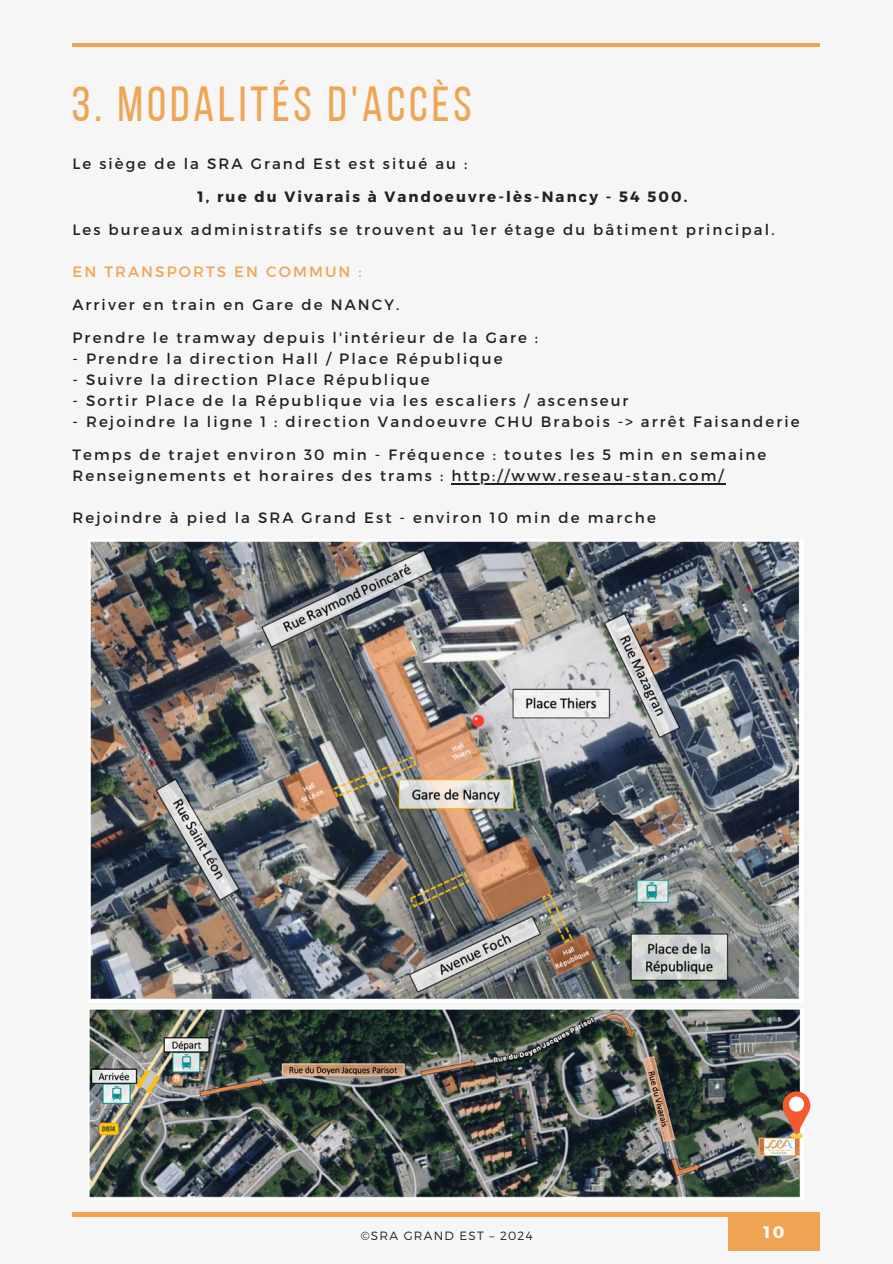
<style>
.page{position:relative;width:893px;height:1264px;background:#fff}
.page>*{position:absolute;margin:0;border:0;box-sizing:border-box;transform-origin:0 0}
.t1{font:49.05px "Bebas Neue";letter-spacing:.08em;color:#f0a554}
.t2{font:700 16.5px "Montserrat";color:#fff}
.t3{font:15px/21px "Montserrat";letter-spacing:.14em;color:#222}
.t4{font:700 15px "Montserrat";letter-spacing:.14em;color:#222}
.t5{font:15px "Montserrat";letter-spacing:.14em;color:#f0a554}
.t6{font:300 12px "Montserrat";letter-spacing:.1em;color:#222}
</style>
<div class="page">
<div style="left:0;top:0;width:892px;height:1263px;background:#f6f6f6"></div>
<hr style="left:72px;top:43px;width:747px;height:3px;background:#f0a554">
<div style="left:728px;top:1213px;width:91px;height:37px;background:#f0a554"></div>
<hr style="left:72px;top:1212px;width:747px;height:4px;background:#f0a554">
<img style="left:90px;top:541px;width:710px;height:458px">
<img style="left:89px;top:1009px;width:714px;height:189px">
<hr style="left:451px;top:483px;width:274px;height:1px;background:#222">
<div style="left:790px;top:1133px;width:12px;height:5px;background:#fbcd4a;border-radius:50%"></div>
<div style="left:790px;top:1132px;width:12px;height:5px;background:#fcd24f;border-radius:50%"></div>
<svg style="left:782px;top:1091px;width:28px;height:44px"></svg>
<div style="left:788px;top:1096px;width:16px;height:15px;background:#fff;border-radius:50%"></div>
<p class="t1" style="left:72px;top:84px;width:401px">3. MODALITÉS D'ACCÈS</p>
<p class="t3" style="left:72px;top:153px;width:396px">Le siège de la SRA Grand Est est situé au :</p>
<p class="t4" style="left:197px;top:187px;width:491px">1, rue du Vivarais à Vandoeuvre-lès-Nancy - 54 500.</p>
<p class="t3" style="left:72px;top:219px;width:703px">Les bureaux administratifs se trouvent au 1er étage du bâtiment principal.</p>
<p class="t5" style="left:72px;top:262px;width:291px">EN TRANSPORTS EN COMMUN :</p>
<p class="t3" style="left:72px;top:294px;width:328px">Arriver en train en Gare de NANCY.</p>
<p class="t3" style="left:72px;top:327px;width:467px">Prendre le tramway depuis l'intérieur de la Gare :</p>
<p class="t3" style="left:72px;top:348px;width:431px">- Prendre la direction Hall / Place République</p>
<p class="t3" style="left:72px;top:369px;width:359px">- Suivre la direction Place République</p>
<p class="t3" style="left:72px;top:390px;width:557px">- Sortir Place de la République via les escaliers / ascenseur</p>
<p class="t3" style="left:72px;top:411px;width:728px">- Rejoindre la ligne 1 : direction Vandoeuvre CHU Brabois -&gt; arrêt Faisanderie</p>
<p class="t3" style="left:72px;top:444px;width:695px">Temps de trajet environ 30 min - Fréquence : toutes les 5 min en semaine<br>Renseignements et horaires des trams : http://www.reseau-stan.com/</p>
<p class="t3" style="left:72px;top:507px;width:585px">Rejoindre à pied la SRA Grand Est - environ 10 min de marche</p>
<p class="t6" style="left:360px;top:1228px;width:173px">©SRA GRAND EST – 2024</p>
<p class="t2" style="left:763px;top:1221px;width:22px">10</p>
</div>
